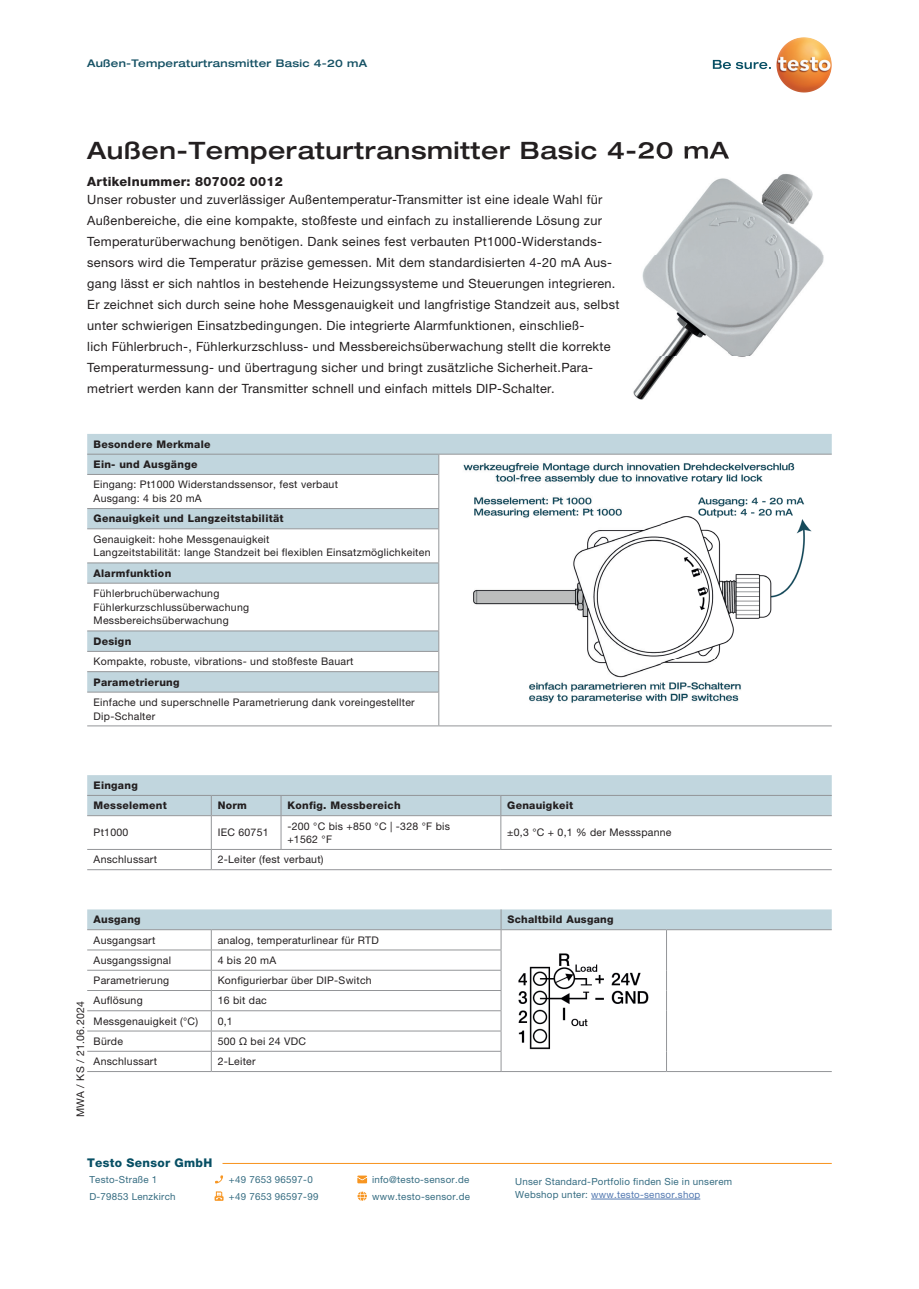
<style>
.page{position:relative;width:919px;height:1289px;background:#fff}
.page>*{position:absolute;margin:0;border:0;box-sizing:border-box;transform-origin:0 0}
.t1{font:500 expanded 24px "Helvetica Neue LTW1 G";letter-spacing:.025em;color:#231f20}
.t2{font:12.75px/21px "Helvetica Neue LTW1 G";letter-spacing:.025em;color:#231f20}
.t3{font:800 12.75px "Helvetica Neue LTW1 G";letter-spacing:.025em;color:#231f20}
.t4{font:800 12px "Helvetica Neue LTW1 G";letter-spacing:.025em;color:#074f64}
.t5{font:10.5px/13.5px "Helvetica Neue LTW1 G";letter-spacing:.025em;color:#231f20}
.t6{font:800 10.5px/20.2px "Helvetica Neue LTW1 G";letter-spacing:.025em;color:#231f20}
.t7{font:500 expanded 10.5px "Helvetica Neue LT Com";letter-spacing:.025em;color:#155164}
.t8{font:9.75px "Helvetica Neue LTW1 G";letter-spacing:.025em;color:#356c81}
.t9{font:9.75px "Helvetica Neue LTW1 G";letter-spacing:.025em;color:#5379b1}
.s1{color:#356c81}
</style>
<div class="page">
<div style="left:87px;top:434px;width:744px;height:20px;background:#c1d6de"></div>
<svg style="left:87px;top:455px;width:744px;height:272px"></svg>
<svg style="left:87px;top:475px;width:351px;height:250px"></svg>
<hr style="left:87px;top:474px;width:351px;height:1px;background:#939598">
<hr style="left:87px;top:528px;width:351px;height:1px;background:#939598">
<hr style="left:87px;top:583px;width:351px;height:1px;background:#939598">
<hr style="left:87px;top:651px;width:351px;height:1px;background:#939598">
<hr style="left:87px;top:691px;width:351px;height:1px;background:#939598">
<hr style="left:87px;top:725px;width:352px;height:1px;background:#939598">
<hr style="left:87px;top:508px;width:352px;height:1px;background:#939598">
<hr style="left:87px;top:562px;width:352px;height:1px;background:#939598">
<hr style="left:87px;top:630px;width:352px;height:1px;background:#939598">
<hr style="left:87px;top:671px;width:352px;height:1px;background:#939598">
<svg style="left:438px;top:455px;width:1px;height:19px"></svg>
<hr style="left:438px;top:474px;width:1px;height:34px;background:#939598">
<svg style="left:438px;top:509px;width:1px;height:20px"></svg>
<hr style="left:438px;top:529px;width:1px;height:33px;background:#939598">
<svg style="left:438px;top:563px;width:1px;height:20px"></svg>
<hr style="left:438px;top:583px;width:1px;height:47px;background:#939598">
<svg style="left:438px;top:631px;width:1px;height:61px"></svg>
<hr style="left:438px;top:692px;width:1px;height:33px;background:#939598">
<hr style="left:439px;top:725px;width:392px;height:1px;background:#939598">
<hr style="left:87px;top:454px;width:352px;height:1px;background:#939598">
<hr style="left:439px;top:454px;width:392px;height:1px;background:#939598">
<img style="left:452px;top:456px;width:366px;height:254px">
<img style="left:633px;top:174px;width:191px;height:226px">
<img style="left:638px;top:155px;width:91px;height:4px">
<svg style="left:87px;top:816px;width:744px;height:55px"></svg>
<hr style="left:87px;top:815px;width:124px;height:1px;background:#939598">
<hr style="left:211px;top:815px;width:70px;height:1px;background:#939598">
<hr style="left:211px;top:816px;width:1px;height:33px;background:#939598">
<hr style="left:281px;top:815px;width:220px;height:1px;background:#939598">
<hr style="left:280px;top:816px;width:1px;height:33px;background:#939598">
<hr style="left:501px;top:815px;width:330px;height:1px;background:#939598">
<hr style="left:500px;top:816px;width:1px;height:33px;background:#939598">
<svg style="left:87px;top:849px;width:744px;height:20px"></svg>
<hr style="left:281px;top:849px;width:220px;height:1px;background:#939598">
<hr style="left:501px;top:849px;width:330px;height:1px;background:#939598">
<hr style="left:87px;top:869px;width:124px;height:1px;background:#939598">
<hr style="left:211px;top:869px;width:70px;height:1px;background:#939598">
<hr style="left:281px;top:869px;width:220px;height:1px;background:#939598">
<hr style="left:501px;top:869px;width:330px;height:1px;background:#939598">
<div style="left:87px;top:775px;width:744px;height:40px;background:#c1d6de"></div>
<hr style="left:87px;top:795px;width:124px;height:1px;background:#939598">
<hr style="left:211px;top:795px;width:70px;height:1px;background:#939598">
<hr style="left:281px;top:795px;width:220px;height:1px;background:#939598">
<hr style="left:501px;top:795px;width:330px;height:1px;background:#939598">
<hr style="left:87px;top:1071px;width:124px;height:1px;background:#939598">
<hr style="left:211px;top:1071px;width:290px;height:1px;background:#939598">
<hr style="left:501px;top:1071px;width:165px;height:1px;background:#939598">
<hr style="left:666px;top:1071px;width:165px;height:1px;background:#939598">
<svg style="left:87px;top:909px;width:744px;height:162px"></svg>
<hr style="left:501px;top:929px;width:165px;height:1px;background:#939598">
<hr style="left:666px;top:929px;width:165px;height:1px;background:#939598">
<img style="left:503px;top:950px;width:161px;height:101px">
<svg style="left:790px;top:37px;width:13px;height:4px"></svg>
<svg style="left:712px;top:60px;width:58px;height:9px"></svg>
<svg style="left:215px;top:1175px;width:8px;height:8px"></svg>
<svg style="left:357px;top:1175px;width:10px;height:8px"></svg>
<hr style="left:591px;top:1198px;width:109px;height:1px;background:#5379b1">
<svg style="left:214px;top:1191px;width:9px;height:9px"></svg>
<svg style="left:357px;top:1191px;width:10px;height:9px"></svg>
<hr style="left:222px;top:1162px;width:609px;height:1px;background:#f7931d">
<p class="t7" style="left:87px;top:57px;width:281px">Außen-Temperaturtransmitter Basic 4-20 mA</p>
<h1 class="t1" style="left:87px;top:135px;width:643px">Außen-Temperaturtransmitter Basic 4-20 mA</h1>
<p class="t2" style="left:87px;top:189px;width:533px">Unser robuster und zuverlässiger Außentemperatur-Transmitter ist eine ideale Wahl für Außenbereiche, die eine kompakte, stoßfeste und einfach zu installierende Lösung zur Temperaturüberwachung benötigen. Dank seines fest verbauten Pt1000-Widerstands&shy;sensors wird die Temperatur präzise gemessen. Mit dem standardisierten 4-20 mA Aus&shy;gang lässt er sich nahtlos in bestehende Heizungssysteme und Steuerungen integrieren.<br>Er zeichnet sich durch seine hohe Messgenauigkeit und langfristige Standzeit aus, selbst unter schwierigen Einsatzbedingungen. Die integrierte Alarmfunktionen, einschließ-<br>lich Fühlerbruch-, Fühlerkurzschluss- und Messbereichsüberwachung stellt die korrekte Temperaturmessung- und übertragung sicher und bringt zusätzliche Sicherheit.Para&shy;metriert werden kann der Transmitter schnell und einfach mittels DIP-Schalter.</p>
<p class="t3" style="left:87px;top:173px;width:197px">Artikelnummer: 807002 0012</p>
<p class="t6" style="left:94px;top:434px;width:118px">Besondere Merkmale<br>Ein- und Ausgänge</p>
<p class="t5" style="left:94px;top:478px;width:246px">Eingang: Pt1000 Widerstandssensor, fest verbaut<br>Ausgang: 4 bis 20 mA</p>
<p class="t6" style="left:94px;top:508px;width:191px">Genauigkeit und Langzeitstabilität</p>
<p class="t5" style="left:94px;top:532px;width:338px">Genauigkeit: hohe Messgenauigkeit<br>Langzeitstabilität: lange Standzeit bei flexiblen Einsatzmöglichkeiten</p>
<p class="t6" style="left:94px;top:563px;width:79px">Alarmfunktion</p>
<p class="t5" style="left:94px;top:586px;width:157px">Fühlerbruchüberwachung<br>Fühlerkurzschlussüberwachung<br>Messbereichsüberwachung</p>
<p class="t6" style="left:94px;top:631px;width:39px">Design</p>
<p class="t5" style="left:94px;top:654px;width:261px">Kompakte, robuste, vibrations- und stoßfeste Bauart</p>
<p class="t6" style="left:94px;top:671px;width:87px">Parametrierung</p>
<p class="t5" style="left:94px;top:695px;width:323px">Einfache und superschnelle Parametrierung dank voreingestellter<br>Dip-Schalter</p>
<p class="t6" style="left:94px;top:775px;width:75px">Eingang<br>Messelement</p>
<p class="t6" style="left:218px;top:795px;width:31px">Norm</p>
<p class="t6" style="left:287px;top:795px;width:115px">Konfig. Messbereich</p>
<p class="t6" style="left:507px;top:795px;width:68px">Genauigkeit</p>
<p class="t5" style="left:94px;top:825px;width:36px">Pt1000</p>
<p class="t5" style="left:218px;top:825px;width:52px">IEC 60751</p>
<p class="t5" style="left:287px;top:819px;width:164px">-200 °C bis +850 °C | -328 °F bis +1562 °F</p>
<p class="t5" style="left:507px;top:825px;width:166px">±0,3 °C + 0,1 % der Messspanne</p>
<p class="t5" style="left:94px;top:852px;width:65px">Anschlussart</p>
<p class="t5" style="left:218px;top:852px;width:107px">2-Leiter (fest verbaut)</p>
<p class="t5" style="left:74px;top:1117px;width:117px;rotate:-90deg">MWA / KS / 21.06.2024</p>
<p class="t6" style="left:94px;top:909px;width:49px">Ausgang</p>
<p class="t6" style="left:507px;top:909px;width:107px">Schaltbild Ausgang</p>
<p class="t5" style="left:94px;top:933px;width:63px">Ausgangsart</p>
<p class="t5" style="left:218px;top:933px;width:163px">analog, temperaturlinear für RTD</p>
<p class="t5" style="left:94px;top:953px;width:79px">Ausgangssignal</p>
<p class="t5" style="left:218px;top:953px;width:60px">4 bis 20 mA</p>
<p class="t5" style="left:94px;top:973px;width:77px">Parametrierung</p>
<p class="t5" style="left:218px;top:973px;width:156px">Konfigurierbar über DIP-Switch</p>
<p class="t5" style="left:94px;top:993px;width:51px">Auflösung</p>
<p class="t5" style="left:218px;top:993px;width:51px">16 bit dac</p>
<p class="t5" style="left:94px;top:1014px;width:106px">Messgenauigkeit (°C)</p>
<p class="t5" style="left:218px;top:1014px;width:17px">0,1</p>
<p class="t5" style="left:94px;top:1034px;width:31px">Bürde</p>
<p class="t5" style="left:218px;top:1034px;width:90px">500 Ω bei 24 VDC</p>
<p class="t5" style="left:94px;top:1054px;width:65px">Anschlussart</p>
<p class="t5" style="left:218px;top:1054px;width:40px">2-Leiter</p>
<p class="t4" style="left:87px;top:1155px;width:127px">Testo Sensor GmbH</p>
<p class="t8" style="left:89px;top:1173px;width:69px">Testo-Straße 1</p>
<p class="t8" style="left:229px;top:1173px;width:85px">+49 7653 96597-0</p>
<p class="t8" style="left:372px;top:1173px;width:99px">info@testo-sensor.de</p>
<p class="t8" style="left:515px;top:1174px;width:218px">Unser Standard-Portfolio finden Sie in unserem</p>
<p class="t8" style="left:89px;top:1190px;width:88px">D-79853 Lenzkirch</p>
<p class="t8" style="left:229px;top:1190px;width:91px">+49 7653 96597-99</p>
<p class="t8" style="left:372px;top:1190px;width:99px">www.testo-sensor.de</p>
<p class="t9" style="left:515px;top:1188px;width:186px"><span class="s1">Webshop unter:</span> www.testo-sensor.shop</p>
</div>
